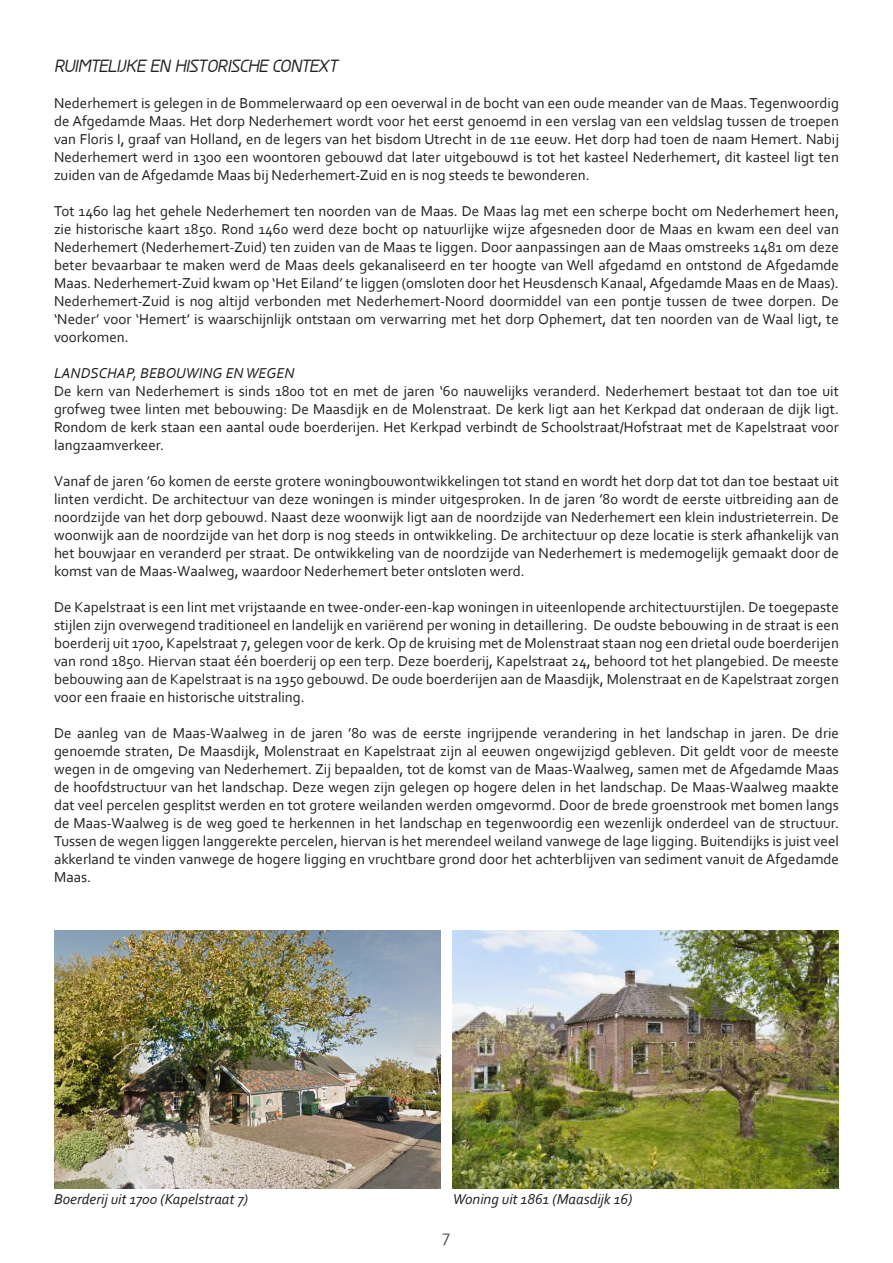
<style>
.page{position:relative;width:893px;height:1263px;background:#fff}
.page>*{position:absolute;margin:0;border:0;box-sizing:border-box;transform-origin:0 0}
.t1{font:18px "Corbel";color:#57585a}
.Kop_Hoofdstuk{font:italic 700 16.5px "Greyscale Basic";letter-spacing:-.015em;color:#231f20}
.Kop_Hoofdstuk-2{font:15px/18px "Corbel";color:#231f20;text-align:justify}
.Kop_Hoofdstuk-3{font:italic 15px "Corbel";color:#231f20}
</style>
<div class="page">
<img style="left:54px;top:931px;width:386px;height:258px">
<img style="left:453px;top:931px;width:386px;height:258px">
<p class="Kop_Hoofdstuk" style="left:54px;top:56px;width:285px">RUIMTELIJKE EN HISTORISCHE CONTEXT</p>
<p class="Kop_Hoofdstuk-2" style="left:54px;top:94px;width:786px">Nederhemert is gelegen in de Bommelerwaard op een oeverwal in de bocht van een oude meander van de Maas. Tegenwoordig de Afgedamde Maas. Het dorp Nederhemert wordt voor het eerst genoemd in een verslag van een veldslag tussen de troepen van Floris I, graaf van Holland, en de legers van het bisdom Utrecht in de 11e eeuw. Het dorp had toen de naam Hemert. Nabij Nederhemert werd in 1300 een woontoren gebouwd dat later uitgebouwd is tot het kasteel Nederhemert, dit kasteel ligt ten zuiden van de Afgedamde Maas bij Nederhemert-Zuid en is nog steeds te bewonderen.</p>
<p class="Kop_Hoofdstuk-2" style="left:54px;top:202px;width:786px">Tot 1460 lag het gehele Nederhemert ten noorden van de Maas. De Maas lag met een scherpe bocht om Nederhemert heen, zie historische kaart 1850. Rond 1460 werd deze bocht op natuurlijke wijze afgesneden door de Maas en kwam een deel van Nederhemert (Nederhemert-Zuid) ten zuiden van de Maas te liggen. Door aanpassingen aan de Maas omstreeks 1481 om deze beter bevaarbaar te maken werd de Maas deels gekanaliseerd en ter hoogte van Well afgedamd en ontstond de Afgedamde Maas. Nederhemert-Zuid kwam op ‘Het Eiland’ te liggen (omsloten door het Heusdensch Kanaal, Afgedamde Maas en de Maas).<br>Nederhemert-Zuid is nog altijd verbonden met Nederhemert-Noord doormiddel van een pontje tussen de twee dorpen. De ‘Neder’ voor ‘Hemert’ is waarschijnlijk ontstaan om verwarring met het dorp Ophemert, dat ten noorden van de Waal ligt, te voorkomen.</p>
<p class="Kop_Hoofdstuk-3" style="left:54px;top:364px;width:242px">LANDSCHAP, BEBOUWING EN WEGEN</p>
<p class="Kop_Hoofdstuk-2" style="left:54px;top:382px;width:786px">De kern van Nederhemert is sinds 1800 tot en met de jaren ‘60 nauwelijks veranderd. Nederhemert bestaat tot dan toe uit grofweg twee linten met bebouwing: De Maasdijk en de Molenstraat. De kerk ligt aan het Kerkpad dat onderaan de dijk ligt.<br>Rondom de kerk staan een aantal oude boerderijen. Het Kerkpad verbindt de Schoolstraat/Hofstraat met de Kapelstraat voor langzaamverkeer.</p>
<p class="Kop_Hoofdstuk-2" style="left:54px;top:472px;width:786px">Vanaf de jaren ’60 komen de eerste grotere woningbouwontwikkelingen tot stand en wordt het dorp dat tot dan toe bestaat uit linten verdicht. De architectuur van deze woningen is minder uitgesproken. In de jaren ’80 wordt de eerste uitbreiding aan de noordzijde van het dorp gebouwd. Naast deze woonwijk ligt aan de noordzijde van Nederhemert een klein industrieterrein. De woonwijk aan de noordzijde van het dorp is nog steeds in ontwikkeling. De architectuur op deze locatie is sterk afhankelijk van het bouwjaar en veranderd per straat. De ontwikkeling van de noordzijde van Nederhemert is medemogelijk gemaakt door de komst van de Maas-Waalweg, waardoor Nederhemert beter ontsloten werd.</p>
<p class="Kop_Hoofdstuk-2" style="left:54px;top:598px;width:786px">De Kapelstraat is een lint met vrijstaande en twee-onder-een-kap woningen in uiteenlopende architectuurstijlen. De toegepaste stijlen zijn overwegend traditioneel en landelijk en variërend per woning in detaillering. De oudste bebouwing in de straat is een boerderij uit 1700, Kapelstraat 7, gelegen voor de kerk. Op de kruising met de Molenstraat staan nog een drietal oude boerderijen van rond 1850. Hiervan staat één boerderij op een terp. Deze boerderij, Kapelstraat 24, behoord tot het plangebied. De meeste bebouwing aan de Kapelstraat is na 1950 gebouwd. De oude boerderijen aan de Maasdijk, Molenstraat en de Kapelstraat zorgen voor een fraaie en historische uitstraling.</p>
<p class="Kop_Hoofdstuk-2" style="left:54px;top:724px;width:786px">De aanleg van de Maas-Waalweg in de jaren ’80 was de eerste ingrijpende verandering in het landschap in jaren. De drie genoemde straten, De Maasdijk, Molenstraat en Kapelstraat zijn al eeuwen ongewijzigd gebleven. Dit geldt voor de meeste wegen in de omgeving van Nederhemert. Zij bepaalden, tot de komst van de Maas-Waalweg, samen met de Afgedamde Maas de hoofdstructuur van het landschap. Deze wegen zijn gelegen op hogere delen in het landschap. De Maas-Waalweg maakte dat veel percelen gesplitst werden en tot grotere weilanden werden omgevormd. Door de brede groenstrook met bomen langs de Maas-Waalweg is de weg goed te herkennen in het landschap en tegenwoordig een wezenlijk onderdeel van de structuur.<br>Tussen de wegen liggen langgerekte percelen, hiervan is het merendeel weiland vanwege de lage ligging. Buitendijks is juist veel akkerland te vinden vanwege de hogere ligging en vruchtbare grond door het achterblijven van sediment vanuit de Afgedamde Maas.</p>
<p class="Kop_Hoofdstuk-3" style="left:54px;top:1190px;width:196px">Boerderij uit 1700 (Kapelstraat 7)</p>
<p class="Kop_Hoofdstuk-3" style="left:453px;top:1190px;width:181px">Woning uit 1861 (Maasdijk 16)</p>
<p class="t1" style="left:443px;top:1225px;width:9px">7</p>
</div>
